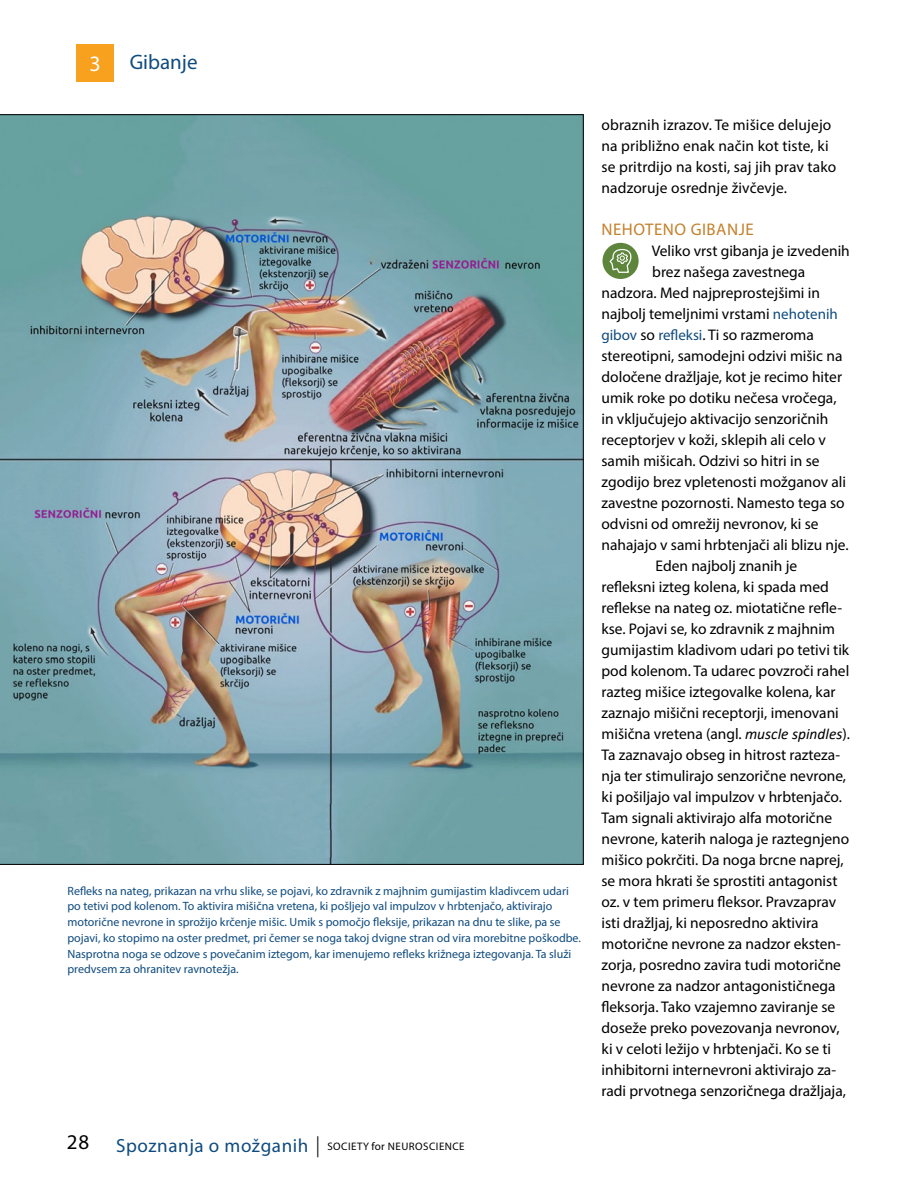
<style>
.page{position:relative;width:918px;height:1188px;background:#fff}
.page>*{position:absolute;margin:0;border:0;box-sizing:border-box;transform-origin:0 0}
.t1{font:22.05px "Myriad Pro";color:#fff}
.t2{font:21px "Myriad Pro";color:#0f4b7e}
.t3{font:21px "Myriad Pro";color:#000}
.t4{font:16.8px "Myriad Pro";letter-spacing:.03em;color:#c4802b}
.t5{font:15.45px/21px "Myriad Pro";color:#000}
.t6{font:12px/15.8px "Myriad Pro";color:#0f4b7e}
.t7{font:10.95px "Myriad Pro";letter-spacing:.045em;color:#000}
.s1{font-size:19.05px;color:#0f4b7e}
.s2{font-size:21px}
.s3{font-size:11.1px}
.s4{font-size:15px;color:#0f4b7e}
.s5{font-family:"Calibri";font-style:italic}
</style>
<div class="page">
<div style="left:76px;top:44px;width:37px;height:37px;background:#f7a11f"></div>
<div style="left:602px;top:243px;width:37px;height:36px;background:#5d863c;border-radius:50%"></div>
<svg style="left:609px;top:248px;width:25px;height:26px"></svg>
<img style="left:0;top:114px;width:584px;height:751px">
<h1 class="t1" style="left:89px;top:54px;width:13px">3</h1>
<h2 class="t2" style="left:130px;top:53px;width:69px">Gibanje</h2>
<p class="t6" style="left:67px;top:884px;width:515px">Refleks na nateg, prikazan na vrhu slike, se pojavi, ko zdravnik z majhnim gumijastim kladivcem udari po tetivi pod kolenom. To aktivira miši!na vretena, ki pošljejo val impulzov v hrbtenja!o, aktivirajo motori!ne nevrone in sprožijo kr!enje mišic. Umik s pomo!jo fleksije, prikazan na dnu te slike, pa se pojavi, ko stopimo na oster predmet, pri !emer se noga takoj dvigne stran od vira morebitne poškodbe.<br>Nasprotna noga se odzove s pove!anim iztegom, kar imenujemo refleks križnega iztegovanja. Ta služi predvsem za ohranitev ravnotežja.</p>
<h2 class="t3" style="left:67px;top:1134px;width:24px">28</h2>
<p class="t7" style="left:116px;top:1140px;width:350px"><span class="s1">Spoznanja o možganih</span> <span class="s2">|</span> SOCIETY <span class="s3">for</span> NEUROSCIENCE</p>
<p class="t5" style="left:601px;top:115px;width:236px">obraznih izrazov. Te mišice delujejo na približno enak na!in kot tiste, ki se pritrdijo na kosti, saj jih prav tako nadzoruje osrednje živ!evje.</p>
<p class="t4" style="left:602px;top:222px;width:154px">NEHOTENO GIBANJE</p>
<p class="t5" style="left:652px;top:241px;width:200px">Veliko vrst gibanja je izvedenih</p>
<p class="t5" style="left:652px;top:262px;width:155px">brez našega zavestnega</p>
<p class="t5" style="left:602px;top:283px;width:220px">nadzora. Med najpreprostejšimi in</p>
<p class="t5" style="left:602px;top:304px;width:238px">najbolj temeljnimi vrstami <span class="s4">nehotenih</span></p>
<p class="t5" style="left:601px;top:325px;width:214px"><span class="s4">gibov</span> so <span class="s4">refleksi</span>. Ti so razmeroma</p>
<p class="t5" style="left:601px;top:346px;width:242px">stereotipni, samodejni odzivi mišic na</p>
<p class="t5" style="left:601px;top:367px;width:242px">dolo!ene dražljaje, kot je recimo hiter</p>
<p class="t5" style="left:601px;top:388px;width:237px">umik roke po dotiku ne!esa vro!ega,</p>
<p class="t5" style="left:601px;top:409px;width:228px">in vklju!ujejo aktivacijo senzori!nih</p>
<p class="t5" style="left:601px;top:430px;width:226px">receptorjev v koži, sklepih ali celo v</p>
<p class="t5" style="left:601px;top:451px;width:220px">samih mišicah. Odzivi so hitri in se</p>
<p class="t5" style="left:601px;top:472px;width:246px">zgodijo brez vpletenosti možganov ali</p>
<p class="t5" style="left:601px;top:493px;width:245px">zavestne pozornosti. Namesto tega so</p>
<p class="t5" style="left:601px;top:514px;width:219px">odvisni od omrežij nevronov, ki se</p>
<p class="t5" style="left:601px;top:535px;width:249px">nahajajo v sami hrbtenja!i ali blizu nje.</p>
<p class="t5" style="left:655px;top:556px;width:143px">Eden najbolj znanih je</p>
<p class="t5" style="left:601px;top:577px;width:229px">refleksni izteg kolena, ki spada med</p>
<p class="t5" style="left:601px;top:598px;width:242px">reflekse na nateg oz. miotati!ne refle-</p>
<p class="t5" style="left:601px;top:619px;width:235px">kse. Pojavi se, ko zdravnik z majhnim</p>
<p class="t5" style="left:601px;top:640px;width:249px">gumijastim kladivom udari po tetivi tik</p>
<p class="t5" style="left:601px;top:661px;width:249px">pod kolenom. Ta udarec povzro!i rahel</p>
<p class="t5" style="left:602px;top:682px;width:236px">razteg mišice iztegovalke kolena, kar</p>
<p class="t5" style="left:602px;top:703px;width:239px">zaznajo miši!ni receptorji, imenovani</p>
<p class="t5" style="left:602px;top:724px;width:250px">miši!na vretena (angl. <span class="s5">muscle spindles</span>).</p>
<p class="t5" style="left:601px;top:745px;width:240px">Ta zaznavajo obseg in hitrost razteza-</p>
<p class="t5" style="left:601px;top:766px;width:246px">nja ter stimulirajo senzori!ne nevrone,</p>
<p class="t5" style="left:602px;top:787px;width:242px">ki pošiljajo val impulzov v hrbtenja!o.</p>
<p class="t5" style="left:602px;top:808px;width:232px">Tam signali aktivirajo alfa motori!ne</p>
<p class="t5" style="left:602px;top:829px;width:249px">nevrone, katerih naloga je raztegnjeno</p>
<p class="t5" style="left:602px;top:850px;width:244px">mišico pokr!iti. Da noga brcne naprej,</p>
<p class="t5" style="left:602px;top:871px;width:237px">se mora hkrati še sprostiti antagonist</p>
<p class="t5" style="left:601px;top:892px;width:236px">oz. v tem primeru fleksor. Pravzaprav</p>
<p class="t5" style="left:601px;top:913px;width:219px">isti dražljaj, ki neposredno aktivira</p>
<p class="t5" style="left:601px;top:934px;width:241px">motori!ne nevrone za nadzor eksten-</p>
<p class="t5" style="left:602px;top:955px;width:241px">zorja, posredno zavira tudi motori!ne</p>
<p class="t5" style="left:602px;top:976px;width:236px">nevrone za nadzor antagonisti!nega</p>
<p class="t5" style="left:602px;top:996px;width:235px">fleksorja. Tako vzajemno zaviranje se</p>
<p class="t5" style="left:602px;top:1018px;width:240px">doseže preko povezovanja nevronov,</p>
<p class="t5" style="left:602px;top:1039px;width:231px">ki v celoti ležijo v hrbtenja!i. Ko se ti</p>
<p class="t5" style="left:602px;top:1060px;width:236px">inhibitorni internevroni aktivirajo za-</p>
<p class="t5" style="left:602px;top:1081px;width:246px">radi prvotnega senzori!nega dražljaja,</p>
</div>
